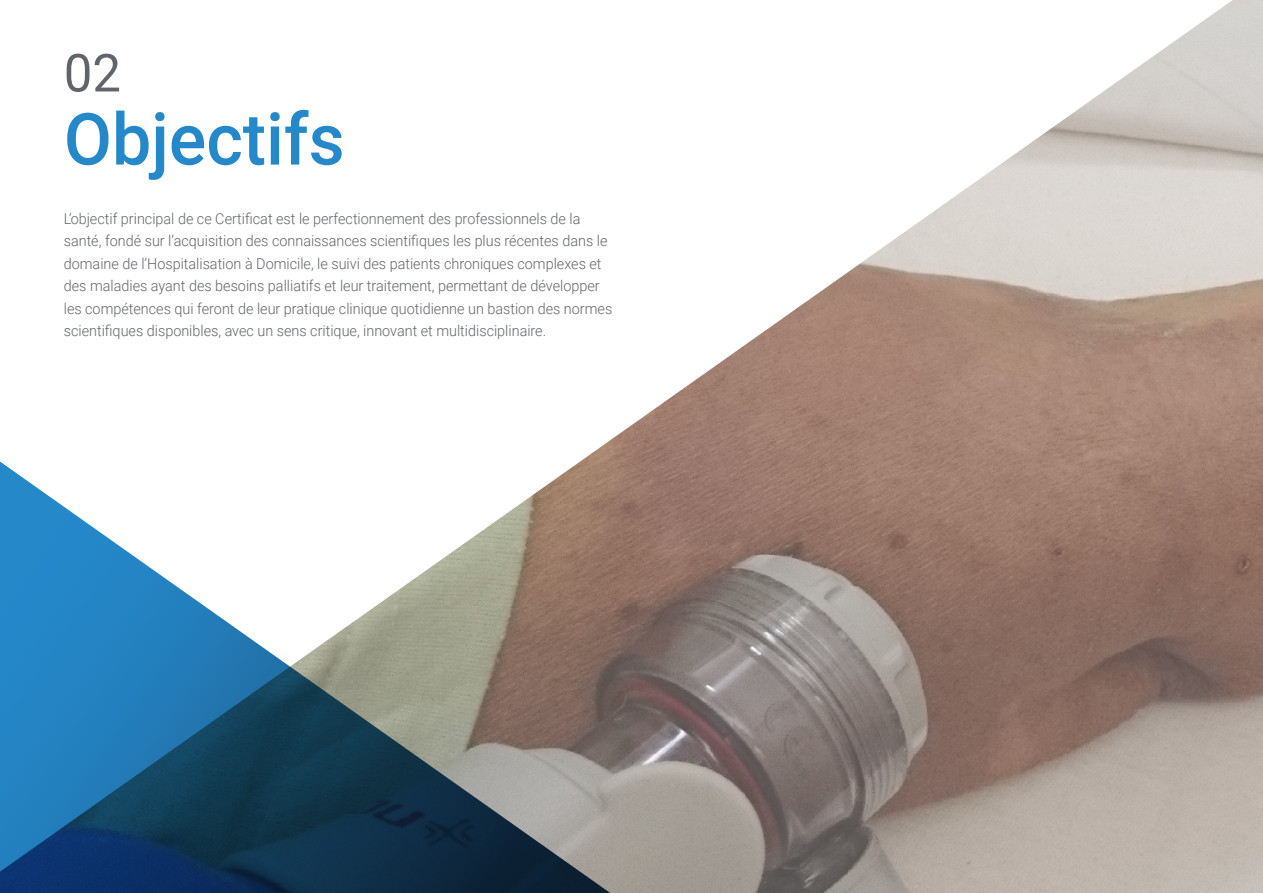
<style>
.page{position:relative;width:1263px;height:893px;background:#fff}
.page>*{position:absolute;margin:0;border:0;box-sizing:border-box;transform-origin:0 0}
.t1{font:500 72px "Roboto";color:#2488c9}
.t2{font:52.5px "Roboto";color:#61646a}
.t3{font:300 15px/22.5px "Roboto";color:#61646a;scale:.96 1}
</style>
<div class="page">
<img style="left:602px;top:0;width:661px;height:893px">
<svg style="left:0;top:446px;width:640px;height:447px"></svg>
<h2 class="t2" style="left:64px;top:36px;width:59px">02</h2>
<h1 class="t1" style="left:64px;top:89px;width:282px">Objectifs</h1>
<p class="t3" style="left:64px;top:207px;width:573px">L’objectif principal de ce Certificat est le perfectionnement des professionnels de la santé, fondé sur l’acquisition des connaissances scientifiques les plus récentes dans le domaine de l’Hospitalisation à Domicile, le suivi des patients chroniques complexes et des maladies ayant des besoins palliatifs et leur traitement, permettant de développer les compétences qui feront de leur pratique clinique quotidienne un bastion des normes scientifiques disponibles, avec un sens critique, innovant et multidisciplinaire.</p>
</div>
